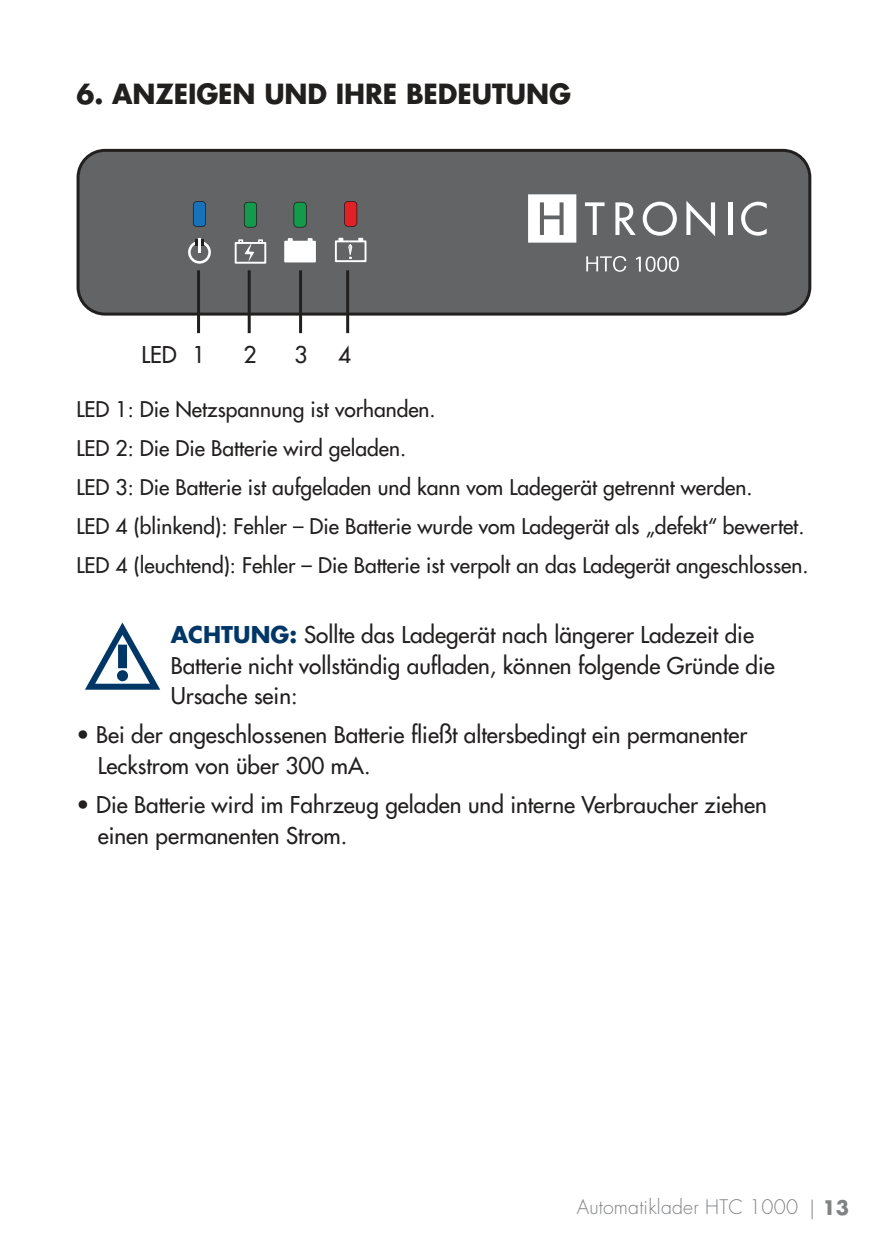
<style>
.page{position:relative;width:893px;height:1259px;background:#fff}
.page>*{position:absolute;margin:0;border:0;box-sizing:border-box;transform-origin:0 0}
.t1{font:700 27px "Futura Std";letter-spacing:-.005em;color:#221f1f}
.t2{font:500 22.5px/30.6px "Futura Std";color:#221f1f}
.t3{font:500 21px/39px "Futura Std";color:#221f1f}
.t4{font:300 19.5px "Futura Std";letter-spacing:.01em;color:#808284}
.s1{font-weight:700;color:#003767}
.s2{font-weight:700}
</style>
<div class="page">
<svg style="left:77px;top:149px;width:734px;height:166px;background:#67696b"></svg>
<hr style="left:197px;top:270px;width:3px;height:63px;background:#221f1f">
<hr style="left:248px;top:270px;width:3px;height:63px;background:#221f1f">
<hr style="left:299px;top:270px;width:3px;height:63px;background:#221f1f">
<hr style="left:346px;top:270px;width:3px;height:63px;background:#221f1f">
<svg style="left:85px;top:622px;width:75px;height:67px"></svg>
<p class="t1" style="left:77px;top:77px;width:496px">6. ANZEIGEN UND IHRE BEDEUTUNG</p>
<p class="t2" style="left:141px;top:340px;width:66px">LED 1</p>
<p class="t2" style="left:244px;top:340px;width:15px">2</p>
<p class="t2" style="left:295px;top:340px;width:15px">3</p>
<p class="t2" style="left:338px;top:340px;width:15px">4</p>
<p class="t3" style="left:77px;top:390px;width:734px">LED 1: Die Netzspannung ist vorhanden.<br>LED 2: Die Die Batterie wird geladen.<br>LED 3: Die Batterie ist aufgeladen und kann vom Ladegerät getrennt werden.<br>LED 4 (blinkend): Fehler – Die Batterie wurde vom Ladegerät als „defekt“ bewertet.<br>LED 4 (leuchtend): Fehler – Die Batterie ist verpolt an das Ladegerät angeschlossen.</p>
<p class="t2" style="left:171px;top:620px;width:605px"><span class="s1">ACHTUNG:</span> Sollte das Ladegerät nach längerer Ladezeit die<br>Batterie nicht vollständig aufladen, können folgende Gründe die<br>Ursache sein:</p>
<p class="t2" style="left:98px;top:720px;width:651px;text-indent:-21px">• Bei der angeschlossenen Batterie fließt altersbedingt ein permanenter<br>Leckstrom von über 300 mA.</p>
<p class="t2" style="left:98px;top:790px;width:671px;text-indent:-21px">• Die Batterie wird im Fahrzeug geladen und interne Verbraucher ziehen einen permanenten Strom.</p>
<p class="t4" style="left:577px;top:1195px;width:274px">Automatiklader HTC 1000 | <span class="s2">13</span></p>
</div>
